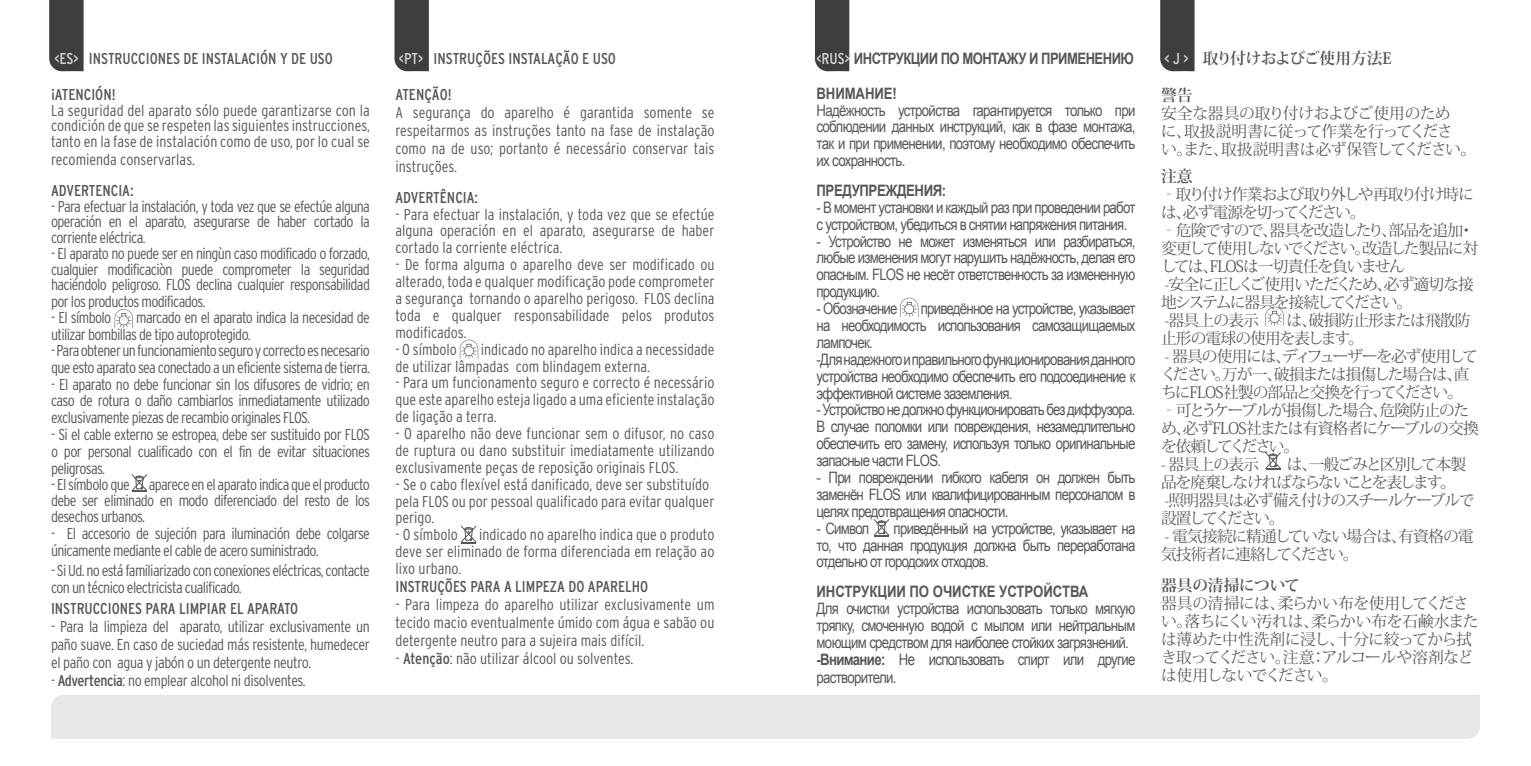
<style>
.page{position:relative;width:1531px;height:766px;background:#fff}
.page>*{position:absolute;margin:0;border:0;box-sizing:border-box;transform-origin:0 0}
.t1{font:300 condensed 15.75px/16.9px "Interstate";letter-spacing:-.025em;color:#57585a;text-align:justify}
.t2{font:15.75px/16.9px "Arial";letter-spacing:-.055em;color:#57585a;text-align:justify;scale:.84 1}
.t3{font:15.75px/18px "Koz Min Pro";letter-spacing:-.08em;color:#57585a}
.t4{font:300 condensed 15.75px/16.9px "Interstate";color:#57585a}
.t5{font:condensed 15.75px "Interstate";color:#57585a}
.t6{font:15.75px/18px "Koz Min Pro";letter-spacing:-.04em;color:#57585a}
.t7{font:15.75px/18px "Koz Min Pro";letter-spacing:-.06em;color:#57585a}
.t8{font:15.75px/18px "Koz Min Pro";letter-spacing:-.09em;color:#57585a}
.t9{font:15.75px/18px "Koz Min Pro";letter-spacing:-.02em;color:#57585a}
.t10{font:700 15.75px "Arial";letter-spacing:-.03em;color:#57585a;scale:.83 1}
.t11{font:700 15.75px "Arial";letter-spacing:-.005em;color:#57585a;scale:.84 1}
.t12{font:700 15.75px "Koz Min Pro";letter-spacing:-.035em;color:#57585a}
.t13{font:700 15.75px "Arial";letter-spacing:-.03em;color:#57585a;scale:.84 1}
.t14{font:700 15.75px "Koz Min Pro";letter-spacing:-.01em;color:#57585a}
.t15{font:700 15.75px "Arial";letter-spacing:-.01em;color:#57585a;scale:.84 1}
.s1{color:#d1d2d4}
.s2{font-weight:400}
.s3{font-family:"Interstate";font-weight:400;font-stretch:condensed;color:#d1d2d4}
.s4{font-weight:700}
</style>
<div class="page">
<div style="left:51px;top:695px;width:1429px;height:43px;background:#e6e7e9"></div>
<svg style="left:49px;top:0;width:35px;height:71px;background:#434344"></svg>
<svg style="left:115px;top:309px;width:18px;height:19px"></svg>
<svg style="left:132px;top:474px;width:15px;height:18px"></svg>
<svg style="left:394px;top:0;width:35px;height:71px;background:#434344"></svg>
<svg style="left:460px;top:339px;width:18px;height:20px"></svg>
<svg style="left:461px;top:526px;width:15px;height:17px"></svg>
<div style="left:815px;top:0;width:34px;height:71px;background:#3e3e3f"></div>
<div style="left:1160px;top:0;width:34px;height:71px;background:#3e3e3f"></div>
<svg style="left:900px;top:298px;width:18px;height:19px"></svg>
<svg style="left:874px;top:519px;width:15px;height:18px"></svg>
<svg style="left:1265px;top:306px;width:19px;height:20px"></svg>
<svg style="left:1265px;top:452px;width:15px;height:18px"></svg>
<p class="t5" style="left:54px;top:49px;width:280px"><span class="s1">&lt;ES&gt;</span> INSTRUCCIONES DE INSTALACIÓN Y DE USO</p>
<p class="t5" style="left:51px;top:85px;width:66px">¡ATENCIÓN!</p>
<p class="t1" style="left:51px;top:102px;width:320px;line-height:15.8px">La seguridad del aparato sólo puede garantizarse con la condición de que se respeten las siguientes instrucciones, tanto en la fase de instalación como de uso, por lo cual se</p>
<p class="t4" style="left:51px;top:151px;width:145px">recomienda conservarlas.</p>
<p class="t5" style="left:51px;top:181px;width:84px">ADVERTENCIA:</p>
<p class="t1" style="left:51px;top:198px;width:320px;line-height:15.8px">- Para efectuar la instalación, y toda vez que se efectúe alguna operación en el aparato, asegurarse de haber cortado la corriente eléctrica.</p>
<p class="t1" style="left:51px;top:245px;width:320px;line-height:16.2px">- El aparato no puede ser en ningùn caso modificado o forzado, cualquier modificaciòn puede comprometer la seguridad haciéndolo peligroso. FLOS declina cualquier responsabilidad por los productos modificados.</p>
<p class="t1" style="left:51px;top:309px;width:62px">- El símbolo</p>
<p class="t1" style="left:51px;top:309px;width:320px;text-indent:85px">marcado en el aparato indica la necesidad de utilizar bombillas de tipo autoprotegido.</p>
<p class="t1" style="left:51px;top:341px;width:320px">- Para obtener un funcionamiento seguro y correcto es necesario que esto aparato sea conectado a un eficiente sistema de tierra.</p>
<p class="t1" style="left:51px;top:375px;width:320px">- El aparato no debe funcionar sin los difusores de vidrio; en caso de rotura o daño cambiarlos inmediatamente utilizado exclusivamente piezas de recambio originales FLOS.</p>
<p class="t1" style="left:51px;top:426px;width:320px">- Si el cable externo se estropea, debe ser sustituido por FLOS o por personal cualificado con el fin de evitar situaciones peligrosas.</p>
<p class="t1" style="left:51px;top:476px;width:320px;line-height:16.2px">- El símbolo que aparece en el aparato indica que el producto debe ser eliminado en modo diferenciado del resto de los desechos urbanos.</p>
<p class="t1" style="left:51px;top:525px;width:320px">- El accesorio de sujeción para iluminación debe colgarse únicamente mediante el cable de acero suministrado.</p>
<p class="t1" style="left:51px;top:562px;width:320px">- Si Ud. no está familiarizado con conexiones eléctricas, contacte con un técnico electricista cualificado.</p>
<p class="t5" style="left:51px;top:600px;width:249px">INSTRUCCIONES PARA LIMPIAR EL APARATO</p>
<p class="t1" style="left:51px;top:617px;width:320px;line-height:18px">- Para la limpieza del aparato, utilizar exclusivamente un paño suave. En caso de suciedad más resistente, humedecer el paño con agua y jabón o un detergente neutro.</p>
<p class="t1" style="left:51px;top:672px;width:256px">- <span class="s2">Advertencia</span>: no emplear alcohol ni disolventes.</p>
<p class="t5" style="left:399px;top:49px;width:219px"><span class="s1">&lt;PT&gt;</span> INSTRUÇÕES INSTALAÇÃO E USO</p>
<p class="t5" style="left:395px;top:85px;width:58px">ATENÇÃO!</p>
<p class="t1" style="left:395px;top:103px;width:320px;line-height:18px">A segurança do aparelho é garantida somente se respeitarmos as instruções tanto na fase de instalação como na de uso; portanto é necessário conservar tais instruções.</p>
<p class="t5" style="left:395px;top:188px;width:84px">ADVERTÊNCIA:</p>
<p class="t1" style="left:395px;top:205px;width:320px">- Para efectuar la instalación, y toda vez que se efectúe alguna operación en el aparato, asegurarse de haber cortado la corriente eléctrica.</p>
<p class="t1" style="left:395px;top:256px;width:320px">- De forma alguma o aparelho deve ser modificado ou alterado, toda e qualquer modificação pode comprometer a segurança tornando o aparelho perigoso. FLOS declina toda e qualquer responsabilidade pelos produtos modificados.</p>
<p class="t4" style="left:395px;top:340px;width:63px">- O símbolo</p>
<p class="t4" style="left:395px;top:340px;width:320px;text-indent:85px">indicado no aparelho indica a necessidade de utilizar lâmpadas com blindagem externa.</p>
<p class="t1" style="left:395px;top:374px;width:320px">- Para um funcionamento seguro e correcto é necessário que este aparelho esteja ligado a uma eficiente instalação de ligação a terra.</p>
<p class="t1" style="left:395px;top:425px;width:320px">- O aparelho não deve funcionar sem o difusor, no caso de ruptura ou dano substituir imediatamente utilizando exclusivamente peças de reposição originais FLOS.</p>
<p class="t4" style="left:395px;top:475px;width:320px">- Se o cabo flexível está danificado, deve ser substituído pela FLOS ou por pessoal qualificado para evitar qualquer perigo.</p>
<p class="t4" style="left:395px;top:526px;width:64px">- O símbolo</p>
<p class="t1" style="left:395px;top:526px;width:320px;text-indent:84px">indicado no aparelho indica que o produto deve ser eliminado de forma diferenciada em relação ao lixo urbano.</p>
<p class="t5" style="left:395px;top:577px;width:254px">INSTRUÇÕES PARA A LIMPEZA DO APARELHO</p>
<p class="t1" style="left:395px;top:595px;width:320px;line-height:18px">- Para limpeza do aparelho utilizar exclusivamente um tecido macio eventualmente úmido com água e sabão ou detergente neutro para a sujeira mais difícil.</p>
<p class="t4" style="left:395px;top:650px;width:239px">- <span class="s2">Atenção</span>: não utilizar álcool ou solventes.</p>
<p class="t10" style="left:816px;top:48px;width:384px"><span class="s3">&lt;RUS&gt;</span> ИНСТРУКЦИИ ПО МОНТАЖУ И ПРИМЕНЕНИЮ</p>
<p class="t15" style="left:816px;top:83px;width:97px">ВНИМАНИЕ!</p>
<p class="t2" style="left:816px;top:102px;width:381px">Надёжность устройства гарантируется только при соблюдении данных инструкций, как в фазе монтажа, так и при применении, поэтому необходимо обеспечить их сохранность.</p>
<p class="t13" style="left:816px;top:180px;width:156px">ПРЕДУПРЕЖДЕНИЯ:</p>
<p class="t2" style="left:816px;top:199px;width:381px">- В момент установки и каждый раз при проведении работ с устройством, убедиться в снятии напряжения питания.</p>
<p class="t2" style="left:816px;top:233px;width:381px">- Устройство не может изменяться или разбираться, любые изменения могут нарушить надёжность, делая его опасным. FLOS не несёт ответственность за измененную продукцию.</p>
<p class="t2" style="left:816px;top:300px;width:98px">- Обозначение</p>
<p class="t2" style="left:816px;top:300px;width:381px;text-align:left;text-indent:104px">приведённое на устройстве, указывает на необходимость использования самозащищаемых лампочек.<br>-Для надежного и правильного функционирования данного устройства необходимо обеспечить его подсоединение к эффективной системе заземления.</p>
<p class="t2" style="left:816px;top:401px;width:381px">- Устройство не должно функционировать без диффузора.<br>В случае поломки или повреждения, незамедлительно обеспечить его замену, используя только оригинальные запасные части FLOS.</p>
<p class="t2" style="left:816px;top:469px;width:381px">- При повреждении гибкого кабеля он должен быть заменён FLOS или квалифицированным персоналом в целях предотвращения опасности.</p>
<p class="t2" style="left:816px;top:519px;width:64px">- Символ</p>
<p class="t2" style="left:816px;top:519px;width:381px;text-indent:77px">приведённый на устройстве, указывает на то, что данная продукция должна быть переработана отдельно от городских отходов.</p>
<p class="t11" style="left:816px;top:581px;width:325px">ИНСТРУКЦИИ ПО ОЧИСТКЕ УСТРОЙСТВА</p>
<p class="t2" style="left:816px;top:600px;width:381px;text-align:left">Для очистки устройства использовать только мягкую тряпку, смоченную водой с мылом или нейтральным моющим средством для наиболее стойких загрязнений. <span class="s4">-Внимание:</span> Не использовать спирт или другие растворители.</p>
<p class="t12" style="left:1164px;top:46px;width:229px"><span class="s3">&lt; J &gt;</span> 取り付けおよびご使用方法E</p>
<p class="t14" style="left:1161px;top:84px;width:33px">警告</p>
<p class="t9" style="left:1161px;top:104px;width:317px">安全な器具の取り付けおよびご使用のため<br>に、取扱説明書に従って作業を行ってくださ<br>い。また、取扱説明書は必ず保管してください。</p>
<p class="t14" style="left:1161px;top:165px;width:33px">注意</p>
<p class="t3" style="left:1161px;top:185px;width:319px">‐取り付け作業および取り外しや再取り付け時には、必ず電源を切ってください。<br>‐危険ですので、器具を改造したり、部品を追加・変更して使用しないでください。改造した製品に対しては、FLOSは一切責任を負いません<br>-安全に正しくご使用いただくため、必ず適切な接地システムに器具を接続してください。<br>-器具上の表示</p>
<p class="t7" style="left:1161px;top:311px;width:311px;text-indent:126px">は、破損防止形または飛散防止形の電球の使用を表します。</p>
<p class="t3" style="left:1161px;top:347px;width:319px">- 器具の使用には、ディフューザーを必ず使用してください。万が一、破損または損傷した場合は、直ちにFLOS社製の部品と交換を行ってください。‐可とうケーブルが損傷した場合、危険防止のため、必ずFLOS社または有資格者にケーブルの交換を依頼してください。</p>
<p class="t7" style="left:1161px;top:455px;width:99px">- 器具上の表示</p>
<p class="t8" style="left:1161px;top:455px;width:315px;text-indent:126px">は、一般ごみと区別して本製品を廃棄しなければならないことを表します。<br>-照明器具は必ず備え付けのスチールケーブルで設置してください。</p>
<p class="t7" style="left:1161px;top:527px;width:314px">- 電気接続に精通していない場合は、有資格の電気技術者に連絡してください。</p>
<p class="t14" style="left:1161px;top:573px;width:140px">器具の清掃について</p>
<p class="t6" style="left:1161px;top:593px;width:319px">器具の清掃には、柔らかい布を使用してください。落ちにくい汚れは、柔らかい布を石鹸水または薄めた中性洗剤に浸し、十分に絞ってから拭き取ってください。注意：アルコールや溶剤などは使用しないでください。</p>
</div>
